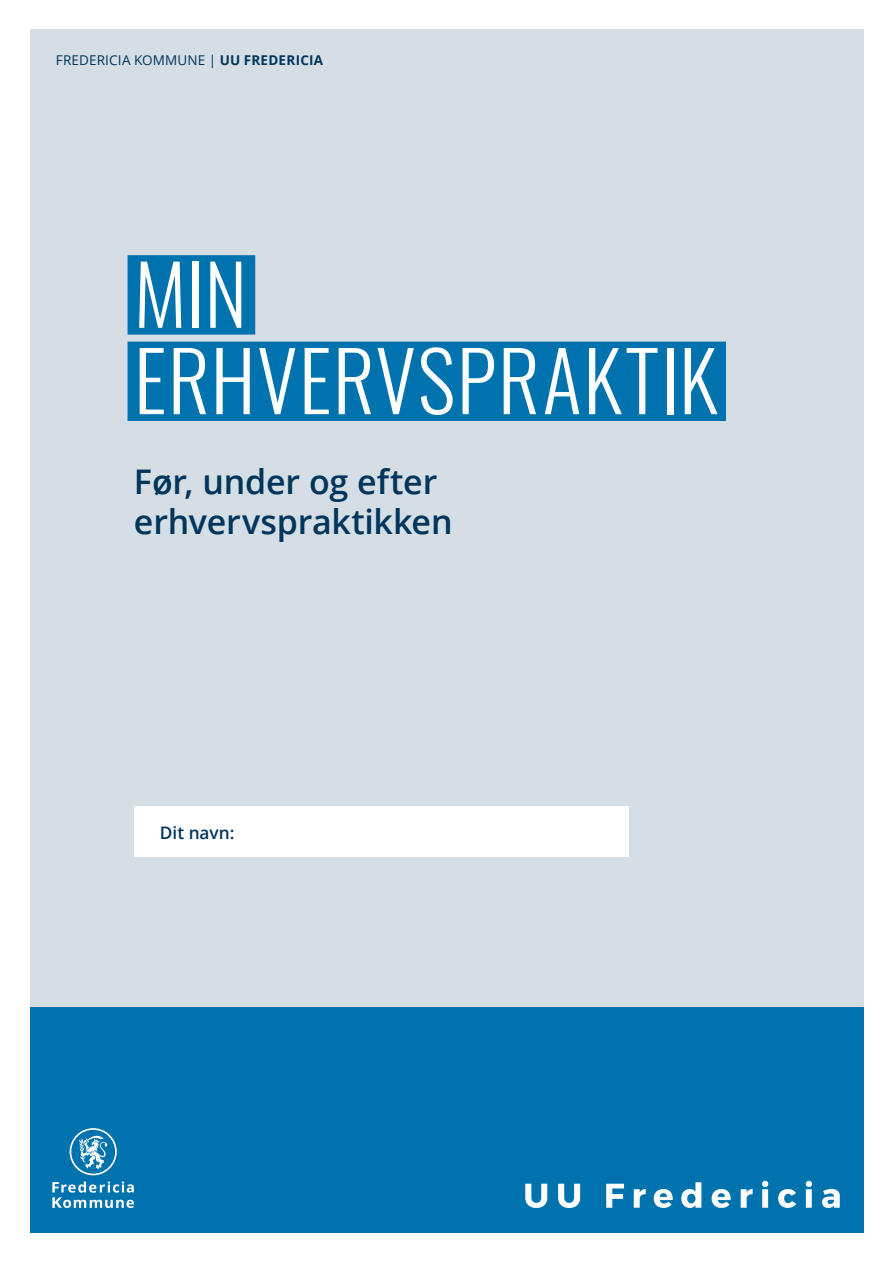
<style>
.page{position:relative;width:893px;height:1263px;background:#fff}
.page>*{position:absolute;margin:0;border:0;box-sizing:border-box;transform-origin:0 0}
.FK_brød{font:300 81.75px "Oswald";letter-spacing:.02em;color:#fff}
.FK_underrubrik{font:600 33.9px "Open Sans";letter-spacing:-.005em;color:#00355c}
.FK_underrubrik-2{font:600 17.25px "Open Sans";color:#00355c}
.t1{font:13.5px "Open Sans";letter-spacing:.01em;color:#00355c}
.s1{font-weight:700}
</style>
<div class="page">
<div style="left:30px;top:30px;width:833px;height:1203px;background:#d4dee4"></div>
<div style="left:128px;top:255px;width:127px;height:80px;background:#0072ad"></div>
<div style="left:128px;top:342px;width:598px;height:79px;background:#0072ad"></div>
<div style="left:30px;top:1007px;width:833px;height:226px;background:#0072ad"></div>
<svg style="left:525px;top:1184px;width:22px;height:24px"></svg>
<svg style="left:558px;top:1184px;width:22px;height:24px"></svg>
<svg style="left:606px;top:1184px;width:18px;height:24px"></svg>
<svg style="left:634px;top:1189px;width:12px;height:19px"></svg>
<svg style="left:654px;top:1189px;width:19px;height:19px"></svg>
<svg style="left:681px;top:1182px;width:20px;height:26px"></svg>
<svg style="left:712px;top:1189px;width:19px;height:19px"></svg>
<svg style="left:741px;top:1189px;width:12px;height:19px"></svg>
<svg style="left:762px;top:1181px;width:6px;height:27px"></svg>
<svg style="left:778px;top:1189px;width:18px;height:19px"></svg>
<svg style="left:806px;top:1181px;width:6px;height:27px"></svg>
<svg style="left:822px;top:1189px;width:18px;height:19px"></svg>
<div style="left:134px;top:807px;width:495px;height:50px;background:#fff"></div>
<svg style="left:70px;top:1128px;width:47px;height:47px"></svg>
<svg style="left:52px;top:1181px;width:82px;height:27px"></svg>
<p class="t1" style="left:56px;top:51px;width:269px">FREDERICIA KOMMUNE | <span class="s1">UU FREDERICIA</span></p>
<p class="FK_brød" style="left:134px;top:222px;width:115px">MIN</p>
<p class="FK_brød" style="left:134px;top:308px;width:585px">ERHVERVSPRAKTIK</p>
<p class="FK_underrubrik" style="left:134px;top:458px;width:305px">Før, under og efter</p>
<p class="FK_underrubrik" style="left:134px;top:498px;width:320px">erhvervspraktikken</p>
<p class="FK_underrubrik-2" style="left:160px;top:820px;width:76px">Dit navn:</p>
</div>
